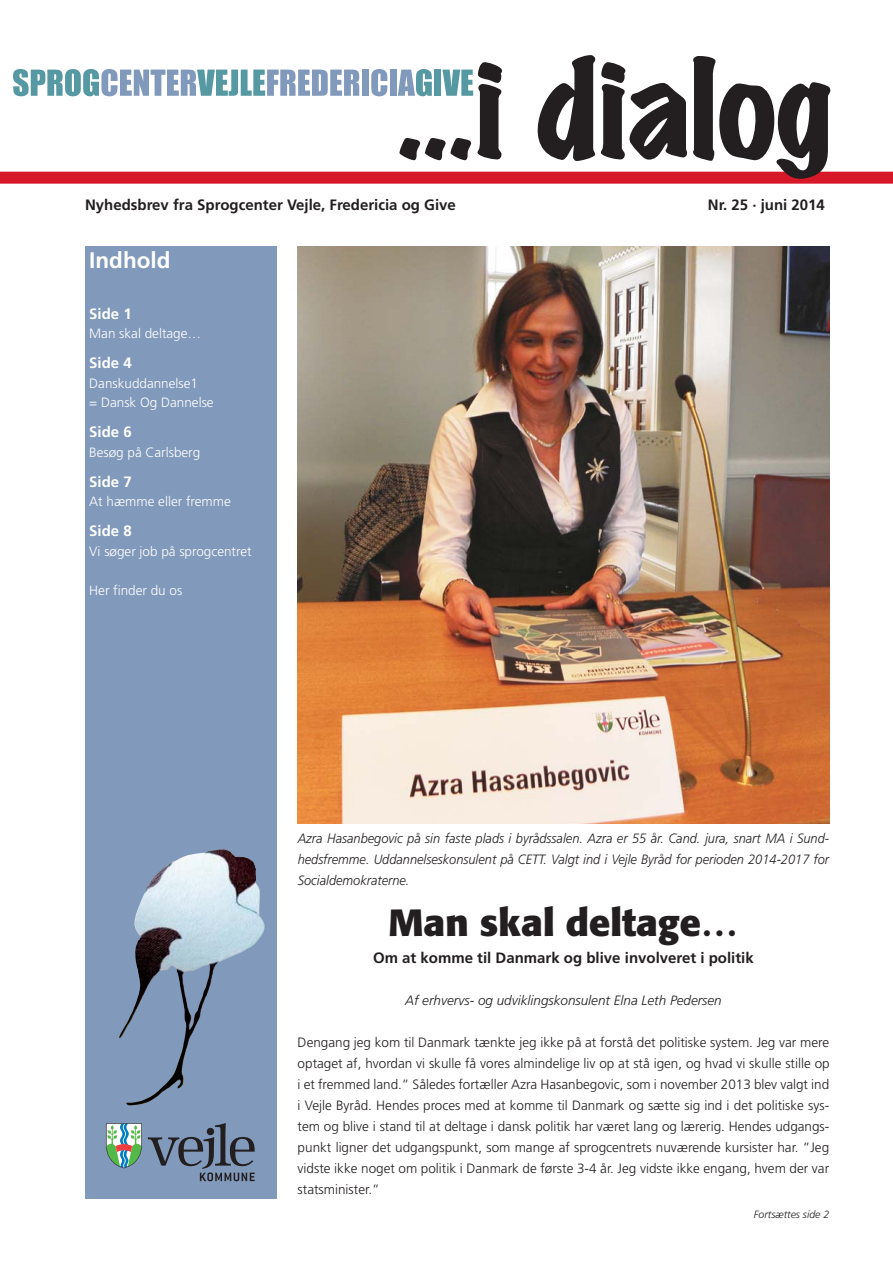
<style>
.page{position:relative;width:893px;height:1263px;background:#fff}
.page>*{position:absolute;margin:0;border:0;box-sizing:border-box;transform-origin:0 0}
.t1{font:700 37.5px "Formata";color:#231f20}
.t2{font:700 22.5px "Frutiger";color:#fff}
.t3{font:700 15px "Frutiger";color:#231f20}
.t4{font:700 15px "Frutiger";color:#fff}
.t5{font:300 13.5px/21px "Frutiger";color:#231f20;text-align:justify}
.t6{font:italic 300 13.5px/21px "Frutiger";color:#231f20;text-align:justify;scale:.95 1}
.t7{font:300 13.5px/19.5px "Frutiger";color:#fff}
.t8{font:italic 300 13.5px "Frutiger";color:#231f20}
.t9{font:italic 300 10.5px "Frutiger";color:#231f20}
</style>
<div class="page">
<div style="left:0;top:172px;width:893px;height:12px;background:#d71829"></div>
<svg style="left:537px;top:55px;width:150px;height:106px"></svg>
<svg style="left:693px;top:56px;width:138px;height:123px"></svg>
<div style="left:85px;top:247px;width:191px;height:952px;background:#8199ba"></div>
<img style="left:119px;top:849px;width:146px;height:256px">
<svg style="left:148px;top:1123px;width:107px;height:58px"></svg>
<svg style="left:106px;top:1123px;width:36px;height:45px;background:#93b7a4"></svg>
<svg style="left:13px;top:69px;width:346px;height:27px"></svg>
<div style="left:362px;top:70px;width:7px;height:26px;background:#8199ba"></div>
<svg style="left:371px;top:69px;width:16px;height:27px"></svg>
<div style="left:390px;top:70px;width:7px;height:26px;background:#8199ba"></div>
<svg style="left:398px;top:62px;width:104px;height:99px"></svg>
<img style="left:298px;top:247px;width:531px;height:577px">
<p class="t3" style="left:85px;top:199px;width:372px">Nyhedsbrev fra Sprogcenter Vejle, Fredericia og Give</p>
<p class="t3" style="left:708px;top:199px;width:118px">Nr. 25 · juni 2014</p>
<h2 class="t2" style="left:89px;top:251px;width:83px">Indhold</h2>
<p class="t4" style="left:89px;top:307px;width:44px">Side 1</p>
<p class="t7" style="left:89px;top:325px;width:113px">Man skal deltage…</p>
<p class="t4" style="left:89px;top:357px;width:44px">Side 4</p>
<p class="t7" style="left:89px;top:374px;width:126px">Danskuddannelse1<br>= Dansk Og Dannelse</p>
<p class="t4" style="left:89px;top:426px;width:44px">Side 6</p>
<p class="t7" style="left:89px;top:443px;width:113px">Besøg på Carlsberg</p>
<p class="t4" style="left:89px;top:475px;width:44px">Side 7</p>
<p class="t7" style="left:89px;top:493px;width:143px">At hæmme eller fremme</p>
<p class="t4" style="left:89px;top:525px;width:44px">Side 8</p>
<p class="t7" style="left:89px;top:542px;width:164px">Vi søger job på sprogcentret</p>
<p class="t7" style="left:89px;top:581px;width:95px">Her finder du os</p>
<p class="t6" style="left:298px;top:829px;width:561px">Azra Hasanbegovic på sin faste plads i byrådssalen. Azra er 55 år. Cand. jura, snart MA i Sund&shy;hedsfremme. Uddannelseskonsulent på CETT. Valgt ind i Vejle Byråd for perioden 2014-2017 for Socialdemokraterne.</p>
<h1 class="t1" style="left:388px;top:906px;width:351px">Man skal deltage…</h1>
<p class="t3" style="left:373px;top:952px;width:382px">Om at komme til Danmark og blive involveret i politik</p>
<p class="t8" style="left:405px;top:995px;width:318px">Af erhvervs- og udviklingskonsulent Elna Leth Pedersen</p>
<p class="t5" style="left:298px;top:1033px;width:533px">Dengang jeg kom til Danmark tænkte jeg ikke på at forstå det politiske system. Jeg var mere optaget af, hvordan vi skulle få vores almindelige liv op at stå igen, og hvad vi skulle stille op i et fremmed land.” Således fortæller Azra Hasanbegovic, som i november 2013 blev valgt ind i Vejle Byråd. Hendes proces med at komme til Danmark og sætte sig ind i det politiske sys&shy;tem og blive i stand til at deltage i dansk politik har været lang og lærerig. Hendes udgangs&shy;punkt ligner det udgangspunkt, som mange af sprogcentrets nuværende kursister har. ”Jeg vidste ikke noget om politik i Danmark de første 3-4 år. Jeg vidste ikke engang, hvem der var statsminister.”</p>
<p class="t9" style="left:754px;top:1210px;width:77px">Fortsættes side 2</p>
</div>
